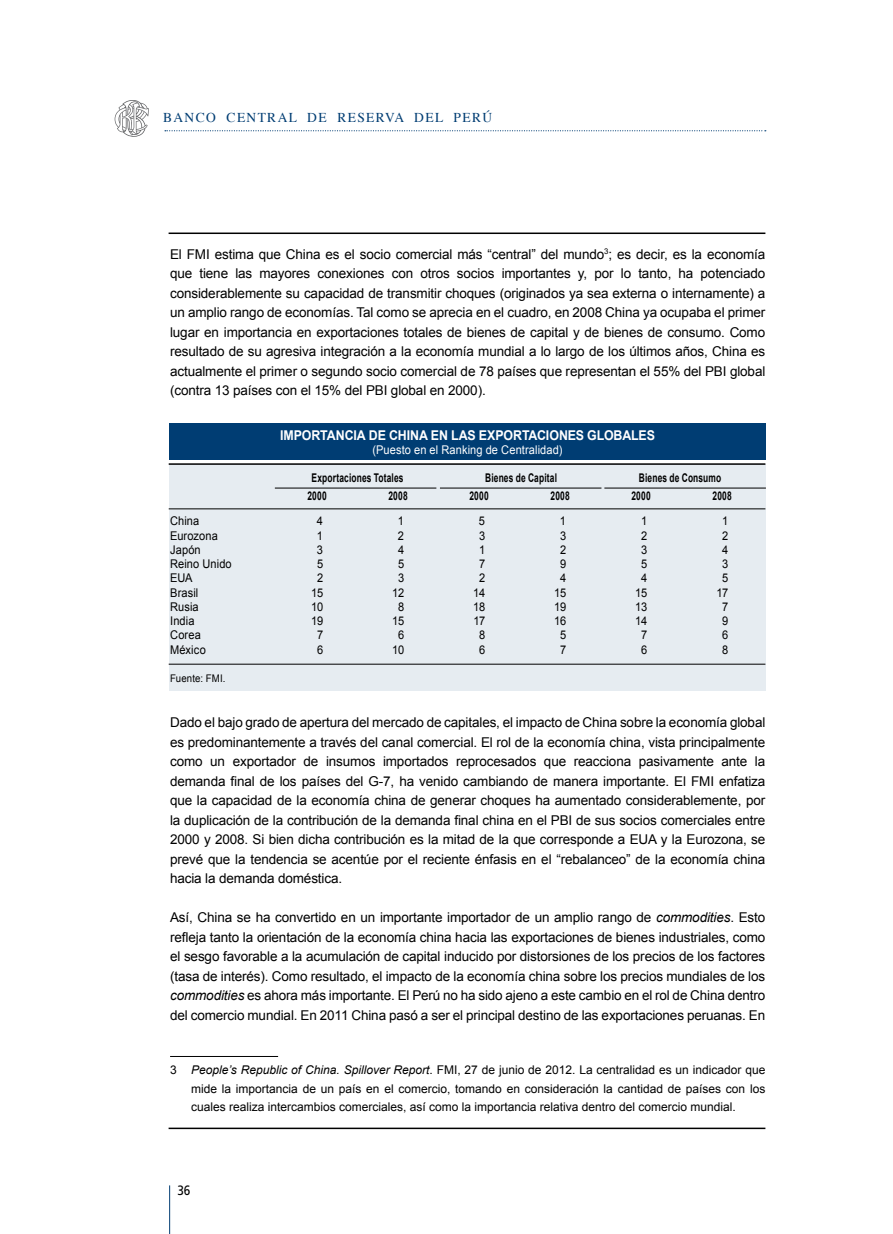
<style>
.page{position:relative;width:893px;height:1234px;background:#fff}
.page>*{position:absolute;margin:0;border:0;box-sizing:border-box;transform-origin:0 0}
.t1{font:13.5px/19.5px "Arial";letter-spacing:-.01em;color:#000;text-align:justify}
.t2{font:700 13.5px "Arial";letter-spacing:-.005em;color:#fff;scale:.92 1}
.t3{font:13.5px "Times";letter-spacing:.1em;color:#003d73}
.t4{font:13.5px "Frutiger";color:#000;scale:.88 1}
.t5{font:12px/18px "Arial";color:#000;text-align:justify}
.t6{font:12px "Arial";color:#000;scale:.92 1}
.t7{font:700 12px "Arial";letter-spacing:.02em;color:#000;scale:.7 1}
.t8{font:12px "Arial";letter-spacing:.01em;color:#fff;scale:.92 1}
.t9{font:10.5px "Arial";letter-spacing:.01em;color:#000;scale:.92 1}
.s1{font-style:italic}
</style>
<div class="page">
<svg style="left:165px;top:130px;width:601px;height:1px"></svg>
<hr style="left:169px;top:1185px;width:1px;height:48px;background:#003d73">
<svg style="left:115px;top:100px;width:34px;height:37px"></svg>
<div style="left:169px;top:464px;width:596px;height:227px;background:#e6ecf1"></div>
<div style="left:169px;top:423px;width:596px;height:37px;background:#003d73"></div>
<hr style="left:169px;top:463px;width:596px;height:1px;background:#000">
<hr style="left:169px;top:508px;width:596px;height:1px;background:#000">
<hr style="left:169px;top:663px;width:596px;height:1px;background:#000">
<hr style="left:170px;top:1055px;width:108px;height:1px;background:#000">
<hr style="left:169px;top:232px;width:596px;height:2px;background:#000">
<hr style="left:169px;top:1127px;width:596px;height:1px;background:#000">
<hr style="left:605px;top:487px;width:160px;height:1px;background:#000">
<hr style="left:440px;top:487px;width:161px;height:1px;background:#000">
<hr style="left:275px;top:487px;width:161px;height:1px;background:#000">
<p class="t3" style="left:163px;top:105px;width:330px">BANCO CENTRAL DE RESERVA DEL PERÚ</p>
<p class="t1" style="left:170px;top:244px;width:597px">El FMI estima que China es el socio comercial más “central” del mundo<sup>3</sup>; es decir, es la economía que tiene las mayores conexiones con otros socios importantes y, por lo tanto, ha potenciado considerablemente su capacidad de transmitir choques (originados ya sea externa o internamente) a un amplio rango de economías. Tal como se aprecia en el cuadro, en 2008 China ya ocupaba el primer lugar en importancia en exportaciones totales de bienes de capital y de bienes de consumo. Como resultado de su agresiva integración a la economía mundial a lo largo de los últimos años, China es actualmente el primer o segundo socio comercial de 78 países que representan el 55% del PBI global (contra 13 países con el 15% del PBI global en 2000).</p>
<p class="t2" style="left:280px;top:426px;width:25px">Importancia</p>
<p class="t2" style="left:369px;top:426px;width:50px">de China</p>
<p class="t2" style="left:431px;top:426px;width:80px">en las Exportaciones</p>
<p class="t2" style="left:587px;top:426px;width:29px">Globa</p>
<p class="t2" style="left:631px;top:426px;width:18px">les</p>
<p class="t8" style="left:372px;top:442px;width:208px">(Puesto en el Ranking de Centralidad)</p>
<p class="t7" style="left:312px;top:470px;width:133px">Exportaciones Totales</p>
<p class="t7" style="left:485px;top:470px;width:104px">Bienes de Capital</p>
<p class="t7" style="left:639px;top:470px;width:119px">Bienes de Consumo</p>
<p class="t7" style="left:307px;top:487px;width:29px">2000</p>
<p class="t7" style="left:388px;top:487px;width:29px">2008</p>
<p class="t7" style="left:469px;top:487px;width:29px">2000</p>
<p class="t7" style="left:550px;top:487px;width:29px">2008</p>
<p class="t7" style="left:631px;top:487px;width:29px">2000</p>
<p class="t7" style="left:712px;top:487px;width:29px">2008</p>
<p class="t6" style="left:170px;top:513px;width:33px">China</p>
<p class="t6" style="left:317px;top:513px;width:8px">4</p>
<p class="t6" style="left:398px;top:513px;width:8px">1</p>
<p class="t6" style="left:479px;top:513px;width:8px">5</p>
<p class="t6" style="left:560px;top:513px;width:8px">1</p>
<p class="t6" style="left:641px;top:513px;width:8px">1</p>
<p class="t6" style="left:722px;top:513px;width:8px">1</p>
<p class="t6" style="left:170px;top:527px;width:53px">Eurozona</p>
<p class="t6" style="left:317px;top:527px;width:8px">1</p>
<p class="t6" style="left:398px;top:527px;width:8px">2</p>
<p class="t6" style="left:479px;top:527px;width:8px">3</p>
<p class="t6" style="left:560px;top:527px;width:8px">3</p>
<p class="t6" style="left:641px;top:527px;width:8px">2</p>
<p class="t6" style="left:722px;top:527px;width:8px">2</p>
<p class="t6" style="left:170px;top:541px;width:35px">Japón</p>
<p class="t6" style="left:317px;top:541px;width:8px">3</p>
<p class="t6" style="left:398px;top:541px;width:8px">4</p>
<p class="t6" style="left:479px;top:541px;width:8px">1</p>
<p class="t6" style="left:560px;top:541px;width:8px">2</p>
<p class="t6" style="left:641px;top:541px;width:8px">3</p>
<p class="t6" style="left:722px;top:541px;width:8px">4</p>
<p class="t6" style="left:170px;top:556px;width:69px">Reino Unido</p>
<p class="t6" style="left:317px;top:556px;width:8px">5</p>
<p class="t6" style="left:398px;top:556px;width:8px">5</p>
<p class="t6" style="left:479px;top:556px;width:8px">7</p>
<p class="t6" style="left:560px;top:556px;width:8px">9</p>
<p class="t6" style="left:641px;top:556px;width:8px">5</p>
<p class="t6" style="left:722px;top:556px;width:8px">3</p>
<p class="t6" style="left:170px;top:570px;width:26px">EUA</p>
<p class="t6" style="left:317px;top:570px;width:8px">2</p>
<p class="t6" style="left:398px;top:570px;width:8px">3</p>
<p class="t6" style="left:479px;top:570px;width:8px">2</p>
<p class="t6" style="left:560px;top:570px;width:8px">4</p>
<p class="t6" style="left:641px;top:570px;width:8px">4</p>
<p class="t6" style="left:722px;top:570px;width:8px">5</p>
<p class="t6" style="left:170px;top:584px;width:32px">Brasil</p>
<p class="t6" style="left:311px;top:584px;width:15px">15</p>
<p class="t6" style="left:392px;top:584px;width:14px">12</p>
<p class="t6" style="left:473px;top:584px;width:14px">14</p>
<p class="t6" style="left:554px;top:584px;width:15px">15</p>
<p class="t6" style="left:635px;top:584px;width:15px">15</p>
<p class="t6" style="left:716px;top:584px;width:14px">17</p>
<p class="t6" style="left:170px;top:598px;width:33px">Rusia</p>
<p class="t6" style="left:311px;top:598px;width:15px">10</p>
<p class="t6" style="left:398px;top:598px;width:8px">8</p>
<p class="t6" style="left:473px;top:598px;width:15px">18</p>
<p class="t6" style="left:554px;top:598px;width:15px">19</p>
<p class="t6" style="left:635px;top:598px;width:14px">13</p>
<p class="t6" style="left:722px;top:598px;width:8px">7</p>
<p class="t6" style="left:170px;top:613px;width:28px">India</p>
<p class="t6" style="left:311px;top:613px;width:15px">19</p>
<p class="t6" style="left:392px;top:613px;width:15px">15</p>
<p class="t6" style="left:473px;top:613px;width:14px">17</p>
<p class="t6" style="left:554px;top:613px;width:15px">16</p>
<p class="t6" style="left:635px;top:613px;width:14px">14</p>
<p class="t6" style="left:722px;top:613px;width:8px">9</p>
<p class="t6" style="left:170px;top:627px;width:35px">Corea</p>
<p class="t6" style="left:317px;top:627px;width:8px">7</p>
<p class="t6" style="left:398px;top:627px;width:8px">6</p>
<p class="t6" style="left:479px;top:627px;width:8px">8</p>
<p class="t6" style="left:560px;top:627px;width:8px">5</p>
<p class="t6" style="left:641px;top:627px;width:8px">7</p>
<p class="t6" style="left:722px;top:627px;width:8px">6</p>
<p class="t6" style="left:170px;top:641px;width:40px">México</p>
<p class="t6" style="left:317px;top:641px;width:8px">6</p>
<p class="t6" style="left:392px;top:641px;width:15px">10</p>
<p class="t6" style="left:479px;top:641px;width:8px">6</p>
<p class="t6" style="left:560px;top:641px;width:8px">7</p>
<p class="t6" style="left:641px;top:641px;width:8px">6</p>
<p class="t6" style="left:722px;top:641px;width:8px">8</p>
<p class="t9" style="left:170px;top:671px;width:62px">Fuente: FMI.</p>
<p class="t1" style="left:170px;top:712px;width:597px">Dado el bajo grado de apertura del mercado de capitales, el impacto de China sobre la economía global es predominantemente a través del canal comercial. El rol de la economía china, vista principalmente como un exportador de insumos importados reprocesados que reacciona pasivamente ante la demanda final de los países del G-7, ha venido cambiando de manera importante. El FMI enfatiza que la capacidad de la economía china de generar choques ha aumentado considerablemente, por la duplicación de la contribución de la demanda final china en el PBI de sus socios comerciales entre 2000 y 2008. Si bien dicha contribución es la mitad de la que corresponde a EUA y la Eurozona, se prevé que la tendencia se acentúe por el reciente énfasis en el “rebalanceo” de la economía china hacia la demanda doméstica.</p>
<p class="t1" style="left:170px;top:907px;width:597px">Así, China se ha convertido en un importante importador de un amplio rango de <span class="s1">commodities</span>. Esto refleja tanto la orientación de la economía china hacia las exportaciones de bienes industriales, como el sesgo favorable a la acumulación de capital inducido por distorsiones de los precios de los factores (tasa de interés). Como resultado, el impacto de la economía china sobre los precios mundiales de los <span class="s1">commodities</span> es ahora más importante. El Perú no ha sido ajeno a este cambio en el rol de China dentro del comercio mundial. En 2011 China pasó a ser el principal destino de las exportaciones peruanas. En</p>
<p class="t5" style="left:191px;top:1061px;width:576px;text-indent:-21px">3 <span class="s1">People’s Republic of China. Spillover Report</span>. FMI, 27 de junio de 2012. La centralidad es un indicador que mide la importancia de un país en el comercio, tomando en consideración la cantidad de países con los cuales realiza intercambios comerciales, así como la importancia relativa dentro del comercio mundial.</p>
<p class="t4" style="left:177px;top:1181px;width:16px">36</p>
</div>
